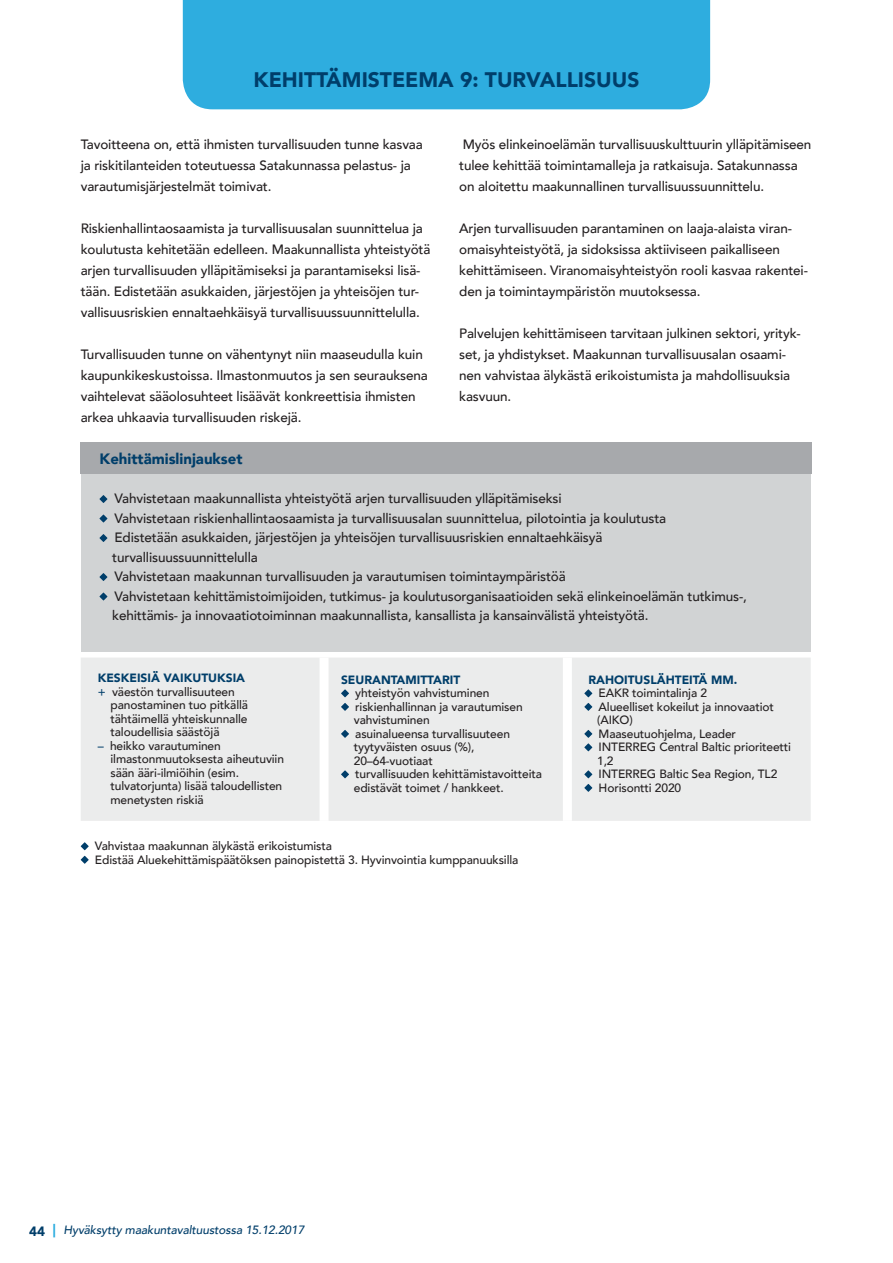
<style>
.page{position:relative;width:893px;height:1263px;background:#fff}
.page>*{position:absolute;margin:0;border:0;box-sizing:border-box;transform-origin:0 0}
.t1{font:900 21px "Avenir";color:#003e6a}
.t2{font:900 15px "Avenir";color:#003e6a}
.t3{font:500 13.5px/21px "Avenir";letter-spacing:-.01em;color:#231f20}
.t4{font:500 12px/13.5px "Avenir";letter-spacing:-.01em;color:#231f20}
.t5{font:900 12px "Avenir";color:#003e6a}
.t6{font:italic 500 12px "Avenir";letter-spacing:-.01em;color:#003e6a}
.s1{color:#003e6a}
.s2{font-weight:900;font-style:normal;font-size:13.5px}
.s3{font-weight:900;font-style:normal;font-size:13.5px;color:#2eaddf}
</style>
<div class="page">
<div style="left:183px;top:0;width:527px;height:109px;background:#2eaddf"></div>
<div style="left:81px;top:469px;width:730px;height:183px;background:#d1d3d4"></div>
<div style="left:81px;top:442px;width:731px;height:32px;background:#a7a9ac"></div>
<svg style="left:99px;top:495px;width:9px;height:8px"></svg>
<svg style="left:99px;top:514px;width:9px;height:9px"></svg>
<svg style="left:99px;top:534px;width:9px;height:8px"></svg>
<svg style="left:99px;top:573px;width:9px;height:8px"></svg>
<svg style="left:99px;top:592px;width:9px;height:9px"></svg>
<svg style="left:81px;top:842px;width:8px;height:8px"></svg>
<svg style="left:81px;top:856px;width:8px;height:8px"></svg>
<div style="left:81px;top:658px;width:730px;height:163px;background:#ebecec"></div>
<div style="left:320px;top:658px;width:9px;height:163px;background:#fff"></div>
<div style="left:563px;top:658px;width:9px;height:163px;background:#fff"></div>
<svg style="left:341px;top:689px;width:8px;height:9px"></svg>
<svg style="left:341px;top:703px;width:8px;height:8px"></svg>
<svg style="left:341px;top:730px;width:8px;height:8px"></svg>
<svg style="left:341px;top:770px;width:8px;height:9px"></svg>
<svg style="left:584px;top:689px;width:8px;height:9px"></svg>
<svg style="left:584px;top:703px;width:8px;height:8px"></svg>
<svg style="left:584px;top:730px;width:8px;height:8px"></svg>
<svg style="left:584px;top:743px;width:8px;height:9px"></svg>
<svg style="left:584px;top:770px;width:8px;height:9px"></svg>
<svg style="left:584px;top:784px;width:8px;height:8px"></svg>
<h1 class="t1" style="left:254px;top:66px;width:387px">KEHITTÄMISTEEMA 9: TURVALLISUUS</h1>
<p class="t3" style="left:81px;top:134px;width:344px">Tavoitteena on, että ihmisten turvallisuuden tunne kasvaa ja riskitilanteiden toteutuessa Satakunnassa pelastus- ja varautumisjärjestelmät toimivat.</p>
<p class="t3" style="left:81px;top:218px;width:351px">Riskienhallintaosaamista ja turvallisuusalan suunnittelua ja koulutusta kehitetään edelleen. Maakunnallista yhteistyötä arjen turvallisuuden ylläpitämiseksi ja parantamiseksi lisä&shy;tään. Edistetään asukkaiden, järjestöjen ja yhteisöjen tur&shy;vallisuusriskien ennaltaehkäisyä turvallisuussuunnittelulla.</p>
<p class="t3" style="left:81px;top:344px;width:349px">Turvallisuuden tunne on vähentynyt niin maaseudulla kuin kaupunkikeskustoissa. Ilmastonmuutos ja sen seurauksena vaihtelevat sääolosuhteet lisäävät konkreettisia ihmisten arkea uhkaavia turvallisuuden riskejä.</p>
<p class="t2" style="left:99px;top:449px;width:145px">Kehittämislinjaukset</p>
<p class="t3" style="left:459px;top:134px;width:354px">Myös elinkeinoelämän turvallisuuskulttuurin ylläpitämiseen tulee kehittää toimintamalleja ja ratkaisuja. Satakunnassa on aloitettu maakunnallinen turvallisuussuunnittelu.</p>
<p class="t3" style="left:459px;top:218px;width:350px">Arjen turvallisuuden parantaminen on laaja-alaista viran&shy;omaisyhteistyötä, ja sidoksissa aktiiviseen paikalliseen kehittämiseen. Viranomaisyhteistyön rooli kasvaa rakentei&shy;den ja toimintaympäristön muutoksessa.</p>
<p class="t3" style="left:459px;top:323px;width:343px">Palvelujen kehittämiseen tarvitaan julkinen sektori, yrityk&shy;set, ja yhdistykset. Maakunnan turvallisuusalan osaami&shy;nen vahvistaa älykästä erikoistumista ja mahdollisuuksia kasvuun.</p>
<p class="t3" style="left:112px;top:489px;width:636px;line-height:19.5px">Vahvistetaan maakunnallista yhteistyötä arjen turvallisuuden ylläpitämiseksi<br>Vahvistetaan riskienhallintaosaamista ja turvallisuusalan suunnittelua, pilotointia ja koulutusta<br>Edistetään asukkaiden, järjestöjen ja yhteisöjen turvallisuusriskien ennaltaehkäisyä turvallisuussuunnittelulla<br>Vahvistetaan maakunnan turvallisuuden ja varautumisen toimintaympäristöä<br>Vahvistetaan kehittämistoimijoiden, tutkimus- ja koulutusorganisaatioiden sekä elinkeinoelämän tutkimus-, kehittämis- ja innovaatiotoiminnan maakunnallista, kansallista ja kansainvälistä yhteistyötä.</p>
<p class="t5" style="left:98px;top:670px;width:149px">KESKEISIÄ VAIKUTUKSIA</p>
<p class="t4" style="left:98px;top:685px;width:139px"><span class="s1">+</span> väestön turvallisuuteen</p>
<p class="t4" style="left:110px;top:699px;width:139px">panostaminen tuo pitkällä</p>
<p class="t4" style="left:110px;top:712px;width:139px">tähtäimellä yhteiskunnalle</p>
<p class="t4" style="left:110px;top:726px;width:111px">taloudellisia säästöjä</p>
<p class="t4" style="left:110px;top:739px;width:175px;text-indent:-13px"><span class="s1">–</span> heikko varautuminen ilmastonmuutoksesta aiheutuviin sään ääri-ilmiöihin (esim. tulvatorjunta) lisää taloudellisten menetysten riskiä</p>
<p class="t5" style="left:341px;top:672px;width:121px">SEURANTAMITTARIT</p>
<p class="t4" style="left:354px;top:687px;width:190px">yhteistyön vahvistuminen riskienhallinnan ja varautumisen vahvistuminen<br>asuinalueensa turvallisuuteen tyytyväisten osuus (%),<br>20–64-vuotiaat<br>turvallisuuden kehittämistavoitteita edistävät toimet / hankkeet.</p>
<p class="t4" style="left:95px;top:840px;width:425px">Vahvistaa maakunnan älykästä erikoistumista<br>Edistää Aluekehittämispäätöksen painopistettä 3. Hyvinvointia kumppanuuksilla</p>
<p class="t5" style="left:588px;top:672px;width:150px">RAHOITUSLÄHTEITÄ MM.</p>
<p class="t4" style="left:597px;top:687px;width:195px">EAKR toimintalinja 2<br>Alueelliset kokeilut ja innovaatiot (AIKO)<br>Maaseutuohjelma, Leader<br>INTERREG Central Baltic prioriteetti<br>1,2<br>INTERREG Baltic Sea Region, TL2<br>Horisontti 2020</p>
<p class="t6" style="left:29px;top:1222px;width:276px"><span class="s2">44</span> <span class="s3">|</span> Hyväksytty maakuntavaltuustossa 15.12.2017</p>
</div>
